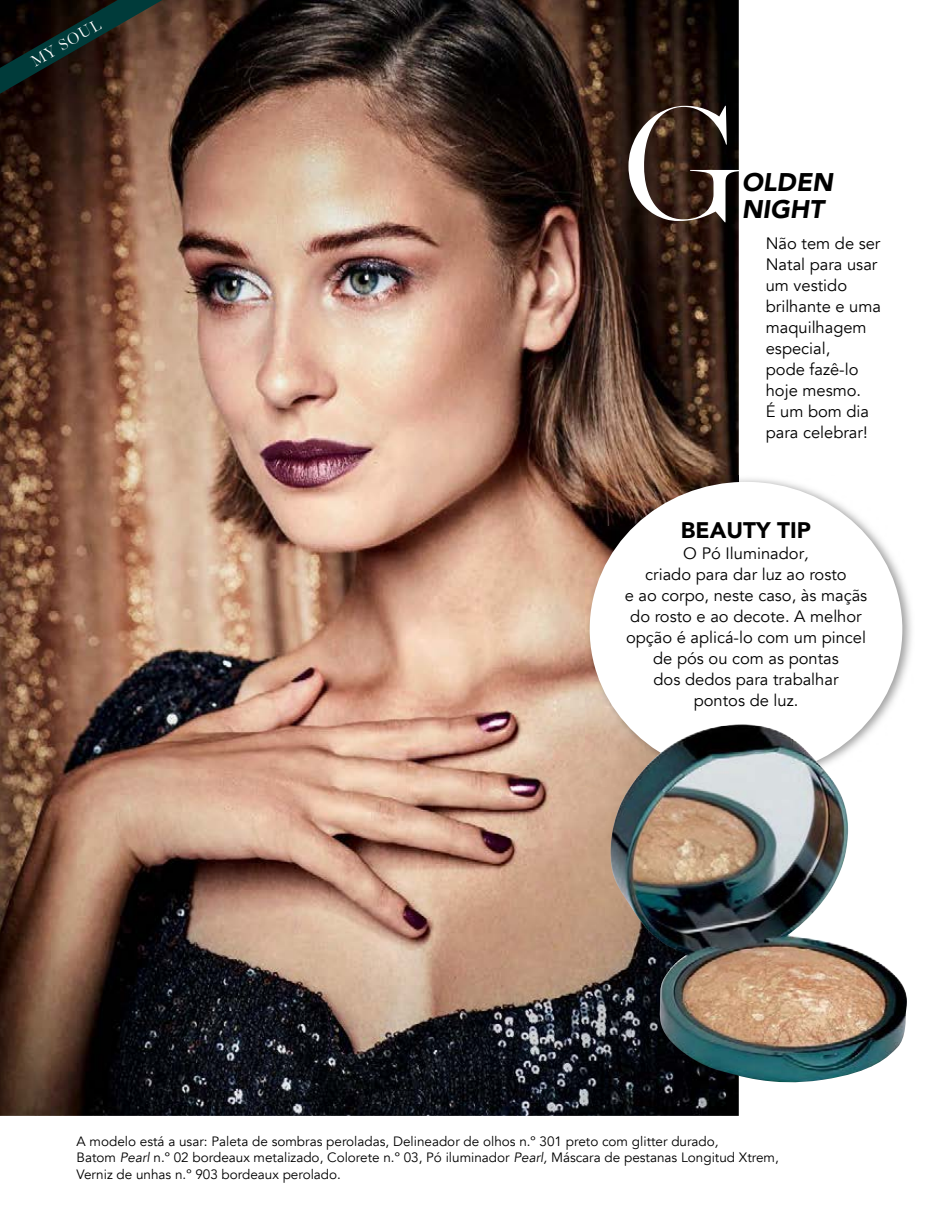
<style>
.page{position:relative;width:936px;height:1212px;background:#fff}
.page>*{position:absolute;margin:0;border:0;box-sizing:border-box;transform-origin:0 0}
.t1{font:300 141.3px "Miller Banner";color:#fff}
.t2{font:italic 900 25.5px/27px "Avenir";color:#000}
.t3{font:900 22.5px "Avenir";color:#000}
.t4{font:16.5px/21px "Avenir";color:#000}
.t5{font:300 13.8px "Miller Banner";color:#fff}
.t6{font:13.5px/16.5px "Avenir";color:#000}
.s1{font-style:italic}
</style>
<div class="page">
<img style="left:0;top:0;width:738px;height:1116px">
<img style="left:586px;top:475px;width:326px;height:311px">
<div style="left:589px;top:482px;width:313px;height:295px;background:#fff;border-radius:50%"></div>
<img style="left:610px;top:724px;width:296px;height:363px">
<svg style="left:0;top:0;width:162px;height:94px"></svg>
<p class="t5" style="left:28px;top:54px;width:79px;rotate:-30deg">MY SOUL</p>
<h1 class="t1" style="left:622px;top:67px;width:119px">G</h1>
<h2 class="t2" style="left:741px;top:169px;width:93px">OLDEN<br>NIGHT</h2>
<p class="t4" style="left:765px;top:233px;width:117px">Não tem de ser<br>Natal para usar um vestido brilhante e uma maquilhagem especial,<br>pode fazê-lo hoje mesmo.<br>É um bom dia para celebrar!</p>
<h3 class="t3" style="left:681px;top:510px;width:132px">BEAUTY TIP</h3>
<p class="t4" style="left:624px;top:543px;width:244px;text-align:center">O Pó Iluminador<span class="s1">,<br></span>criado para dar luz ao rosto<br>e ao corpo, neste caso, às maçãs do rosto e ao decote. A melhor opção é aplicá-lo com um pincel de pós ou com as pontas<br>dos dedos para trabalhar<br>pontos de luz.</p>
<p class="t6" style="left:77px;top:1133px;width:703px">A modelo está a usar: Paleta de sombras peroladas, Delineador de olhos n.º 301 preto com glitter durado<span class="s1">,<br></span>Batom <span class="s1">Pearl</span> n.º 02 bordeaux metalizado, Colorete n.º 03, Pó iluminador <span class="s1">Pearl,</span> Máscara de pestanas Longitud Xtrem,<br>Verniz de unhas n.º 903 bordeaux perolado.</p>
</div>
